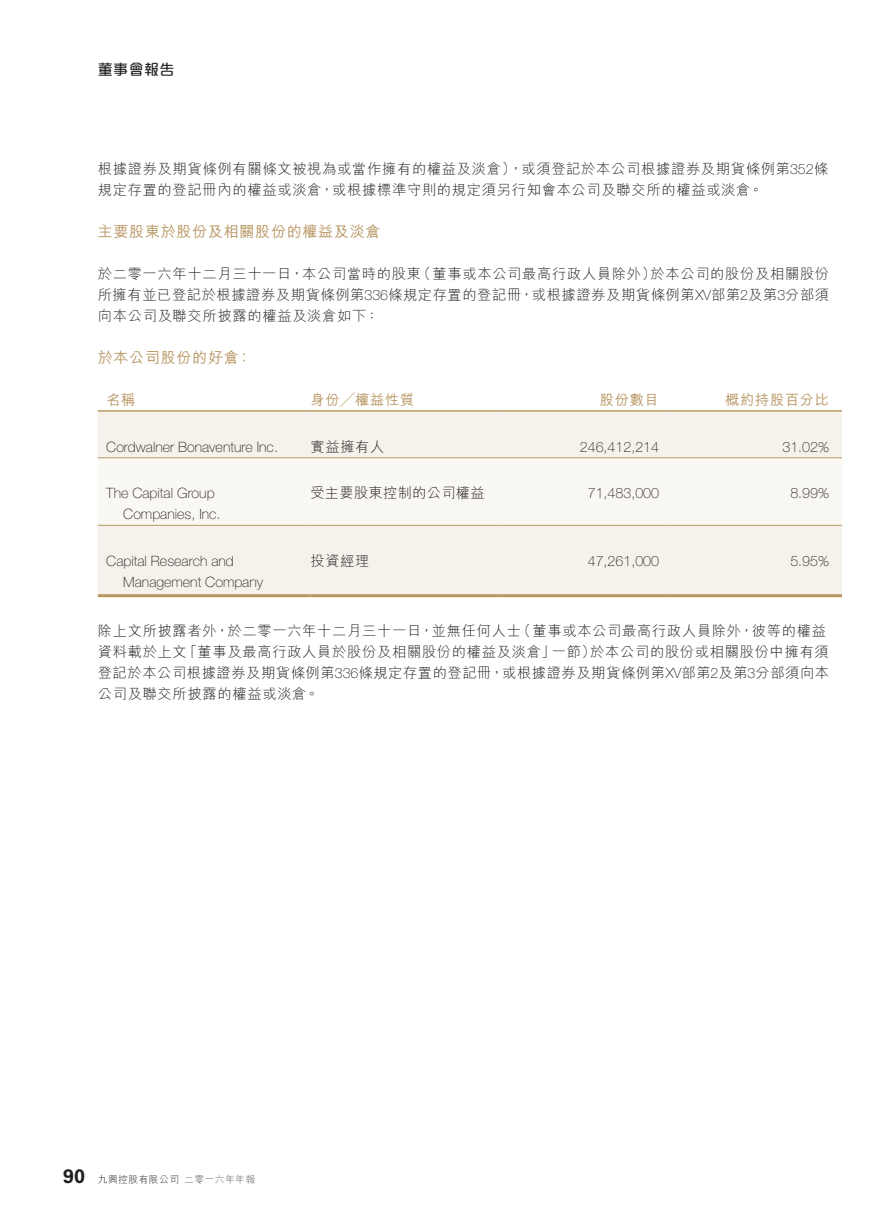
<style>
.page{position:relative;width:893px;height:1212px;background:#fff}
.page>*{position:absolute;margin:0;border:0;box-sizing:border-box;transform-origin:0 0}
.t1{font:15px "M Hei HK Medium B5 pc H";letter-spacing:.05em;color:#b99764}
.t2{font:15px "M Elle HK Medium B5 pc H";letter-spacing:.03em;color:#231f20}
.t3{font:14.25px/21px "M Hei HK Light B5 pc H";letter-spacing:.05em;color:#231f20}
.t4{font:100 14.25px/21px "Helvetica Neue LT Std";color:#231f20}
.t5{font:14.25px "M Hei HK Medium B5 pc H";letter-spacing:.05em;color:#b99764}
.t6{font:14.25px "M Hei HK Light B5 pc H";letter-spacing:.02em;color:#231f20}
.t7{font:9.75px "M Hei HK Light B5 pc H";letter-spacing:.05em;color:#231f20}
.s1{font-family:"Helvetica Neue LT Std";font-weight:100}
.s2{font-family:"Univers LT Std";font-weight:700;font-size:19.5px}
.s3{color:#57585a}
</style>
<div class="page">
<div style="left:98px;top:412px;width:744px;height:182px;background:#f6f2eb"></div>
<div style="left:98px;top:458px;width:744px;height:67px;background:#faf8f4"></div>
<hr style="left:98px;top:410px;width:212px;height:2px;background:#b99764">
<hr style="left:310px;top:410px;width:192px;height:2px;background:#b99764">
<hr style="left:502px;top:410px;width:170px;height:2px;background:#b99764">
<hr style="left:672px;top:410px;width:170px;height:2px;background:#b99764">
<hr style="left:98px;top:457px;width:212px;height:1px;background:#b99764">
<hr style="left:310px;top:457px;width:192px;height:1px;background:#b99764">
<hr style="left:502px;top:457px;width:170px;height:1px;background:#b99764">
<hr style="left:672px;top:457px;width:170px;height:1px;background:#b99764">
<hr style="left:98px;top:525px;width:212px;height:1px;background:#b99764">
<hr style="left:310px;top:525px;width:192px;height:1px;background:#b99764">
<hr style="left:502px;top:525px;width:170px;height:1px;background:#b99764">
<hr style="left:672px;top:525px;width:170px;height:1px;background:#b99764">
<hr style="left:98px;top:594px;width:212px;height:3px;background:#b99764">
<hr style="left:310px;top:594px;width:192px;height:3px;background:#b99764">
<hr style="left:502px;top:594px;width:170px;height:3px;background:#b99764">
<hr style="left:672px;top:594px;width:170px;height:3px;background:#b99764">
<p class="t2" style="left:98px;top:64px;width:78px">董事會報告</p>
<p class="t3" style="left:98px;top:160px;width:732px">根據證券及期貨條例有關條文被視為或當作擁有的權益及淡倉），或須登記於本公司根據證券及期貨條例第<span class="s1">352</span>條規定存置的登記冊內的權益或淡倉，或根據標準守則的規定須另行知會本公司及聯交所的權益或淡倉。</p>
<p class="t1" style="left:98px;top:226px;width:284px">主要股東於股份及相關股份的權益及淡倉</p>
<p class="t3" style="left:98px;top:265px;width:733px;text-align:justify">於二零一六年十二月三十一日，本公司當時的股東（董事或本公司最高行政人員除外）於本公司的股份及相關股份所擁有並已登記於根據證券及期貨條例第<span class="s1">336</span>條規定存置的登記冊，或根據證券及期貨條例第<span class="s1">XV</span>部第<span class="s1">2</span>及第<span class="s1">3</span>分部須向本公司及聯交所披露的權益及淡倉如下：</p>
<p class="t1" style="left:98px;top:352px;width:156px">於本公司股份的好倉：</p>
<p class="t5" style="left:106px;top:395px;width:31px">名稱</p>
<p class="t5" style="left:310px;top:395px;width:106px">身份╱權益性質</p>
<p class="t5" style="left:600px;top:395px;width:61px">股份數目</p>
<p class="t5" style="left:725px;top:395px;width:106px">概約持股百分比</p>
<p class="t4" style="left:106px;top:438px;width:173px">Cordwalner Bonaventure Inc.</p>
<p class="t3" style="left:310px;top:438px;width:76px">實益擁有人</p>
<p class="t4" style="left:580px;top:438px;width:81px">246,412,214</p>
<p class="t4" style="left:782px;top:438px;width:48px">31.02%</p>
<p class="t4" style="left:123px;top:484px;width:99px;text-indent:-17px">The Capital Group<br>Companies, Inc.</p>
<p class="t6" style="left:310px;top:488px;width:176px">受主要股東控制的公司權益</p>
<p class="t4" style="left:588px;top:484px;width:73px">71,483,000</p>
<p class="t4" style="left:790px;top:484px;width:40px">8.99%</p>
<p class="t4" style="left:123px;top:552px;width:141px;text-indent:-17px">Capital Research and<br>Management Company</p>
<p class="t3" style="left:310px;top:552px;width:61px">投資經理</p>
<p class="t4" style="left:588px;top:552px;width:73px">47,261,000</p>
<p class="t4" style="left:790px;top:552px;width:40px">5.95%</p>
<p class="t3" style="left:98px;top:622px;width:733px">除上文所披露者外，於二零一六年十二月三十一日，並無任何人士（董事或本公司最高行政人員除外，彼等的權益資料載於上文「董事及最高行政人員於股份及相關股份的權益及淡倉」一節）於本公司的股份或相關股份中擁有須登記於本公司根據證券及期貨條例第<span class="s1">336</span>條規定存置的登記冊，或根據證券及期貨條例第<span class="s1">XV</span>部第<span class="s1">2</span>及第<span class="s1">3</span>分部須向本公司及聯交所披露的權益或淡倉。</p>
<p class="t7" style="left:63px;top:1176px;width:194px"><span class="s2">90</span> 九興控股有限公司<span class="s3">二零一六年年報</span></p>
</div>
